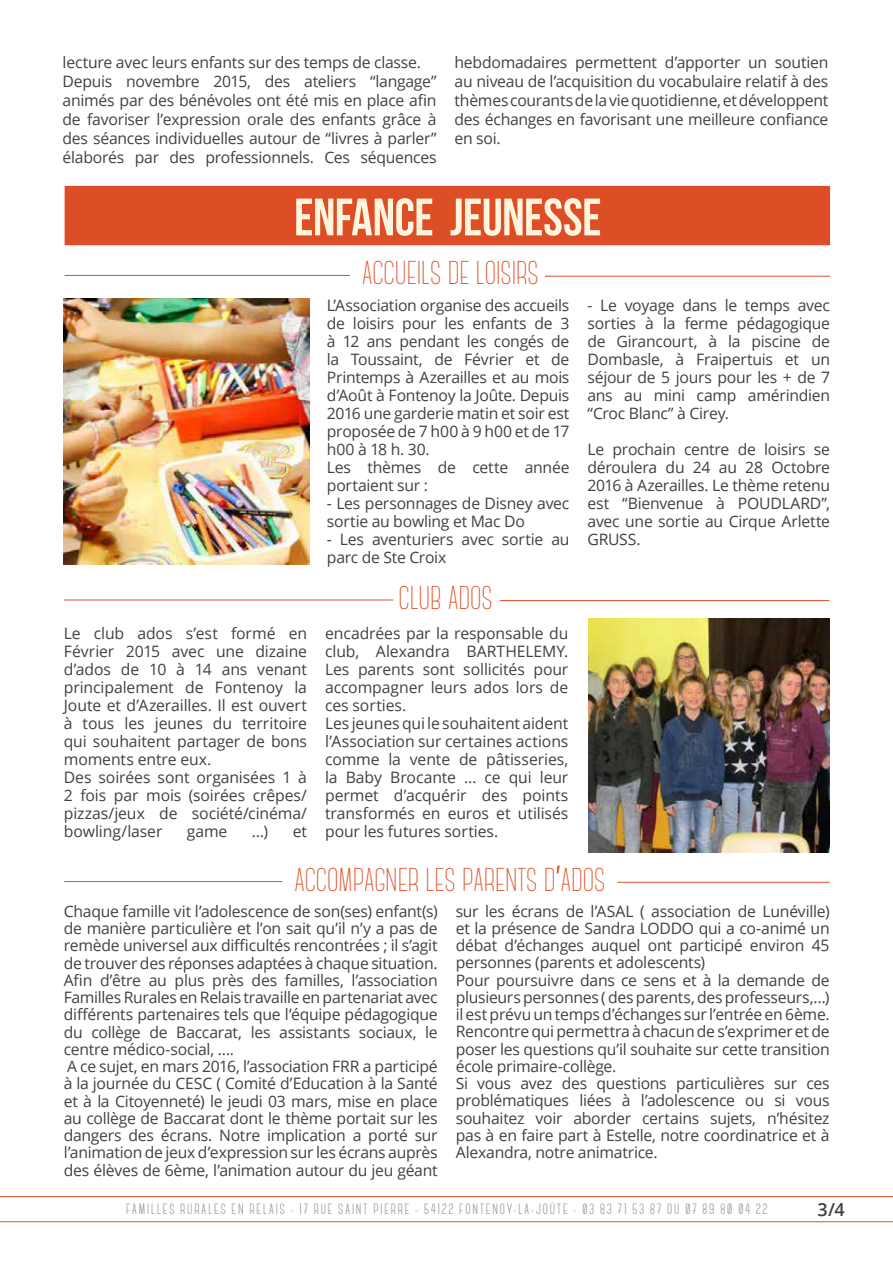
<style>
.page{position:relative;width:893px;height:1263px;background:#fff}
.page>*{position:absolute;margin:0;border:0;box-sizing:border-box;transform-origin:0 0}
.t1{font:52.5px "Bebas Neue";letter-spacing:-.01em;color:#fff5dd}
.t2{font:300 33px "Canter";color:#de4e26}
.t3{font:600 18px "Open Sans";color:#414042}
.t4{font:15.75px/18px "Open Sans";letter-spacing:-.015em;color:#414042}
.t5{font:15px "Canter Outline";letter-spacing:.11em;color:#7e8082;scale:1.08 1}
.s1{font-family:"Agency FB";font-weight:400}
</style>
<div class="page">
<svg style="left:0;top:1196px;width:893px;height:26px"></svg>
<hr style="left:545px;top:276px;width:285px;height:1px;background:#de4e26">
<hr style="left:65px;top:275px;width:285px;height:1px;background:#de4e26">
<div style="left:65px;top:186px;width:765px;height:59px;background:#de4e26"></div>
<img style="left:64px;top:299px;width:246px;height:265px">
<hr style="left:500px;top:600px;width:329px;height:1px;background:#de4e26">
<hr style="left:64px;top:600px;width:329px;height:1px;background:#de4e26">
<img style="left:589px;top:619px;width:240px;height:233px">
<hr style="left:617px;top:882px;width:213px;height:1px;background:#de4e26">
<hr style="left:64px;top:881px;width:218px;height:1px;background:#de4e26">
<p class="t4" style="left:63px;top:53px;width:375px;line-height:18.9px">lecture avec leurs enfants sur des temps de classe.<br>Depuis novembre 2015, des ateliers “langage” animés par des bénévoles ont été mis en place afin de favoriser l’expression orale des enfants grâce à des séances individuelles autour de “livres à parler” élaborés par des professionnels. Ces séquences</p>
<p class="t4" style="left:454px;top:53px;width:375px;line-height:18.9px;text-align:justify">hebdomadaires permettent d’apporter un soutien au niveau de l’acquisition du vocabulaire relatif à des thèmes courants de la vie quotidienne, et développent des échanges en favorisant une meilleure confiance en soi.</p>
<h1 class="t1" style="left:294px;top:188px;width:309px">ENFANCE JEUNESSE</h1>
<p class="t4" style="left:64px;top:623px;width:245px">Le club ados s’est formé en<br>Février 2015 avec une dizaine d’ados de 10 à 14 ans venant principalement de Fontenoy la<br>Joute et d’Azerailles. Il est ouvert à tous les jeunes du territoire qui souhaitent partager de bons moments entre eux.<br>Des soirées sont organisées 1 à<br>2 fois par mois (soirées crêpes/ pizzas/jeux de société/cinéma/ bowling/laser</p>
<p class="t4" style="left:187px;top:821px;width:42px">game</p>
<p class="t4" style="left:252px;top:821px;width:18px">…)</p>
<p class="t4" style="left:293px;top:821px;width:16px">et</p>
<h2 class="t2" style="left:362px;top:257px;width:143px">ACCUEILS DE LOISIRS</h2>
<p class="t4" style="left:327px;top:296px;width:244px">L’Association organise des accueils de loisirs pour les enfants de 3 à 12 ans pendant les congés de la Toussaint, de Février et de<br>Printemps à Azerailles et au mois d’Août à Fontenoy la Joûte. Depuis<br>2016 une garderie matin et soir est proposée de 7 h00 à 9 h00 et de 17 h00 à 18 h. 30.<br>Les thèmes de cette année portaient sur :</p>
<p class="t4" style="left:327px;top:494px;width:244px">- Les personnages de Disney avec sortie au bowling et Mac Do</p>
<p class="t4" style="left:327px;top:530px;width:244px">- Les aventuriers avec sortie au parc de Ste Croix</p>
<h2 class="t2" style="left:398px;top:583px;width:93px">CLUB ADOS</h2>
<p class="t4" style="left:325px;top:624px;width:245px">encadrées par la responsable du club, Alexandra BARTHELEMY.<br>Les parents sont sollicités pour accompagner leurs ados lors de ces sorties.<br>Les jeunes qui le souhaitent aident l’Association sur certaines actions comme la vente de pâtisseries, la Baby Brocante … ce qui leur permet d’acquérir des points transformés en euros et utilisés pour les futures sorties.</p>
<p class="t4" style="left:587px;top:296px;width:244px;text-align:justify">- Le voyage dans le temps avec sorties à la ferme pédagogique de Girancourt, à la piscine de Dombasle, à Fraipertuis et un séjour de 5 jours pour les + de 7 ans au mini camp amérindien “Croc Blanc” à Cirey.</p>
<p class="t4" style="left:587px;top:440px;width:244px;text-align:justify">Le prochain centre de loisirs se déroulera du 24 au 28 Octobre 2016 à Azerailles. Le thème retenu est “Bienvenue à POUDLARD”, avec une sortie au Cirque Arlette GRUSS.</p>
<h2 class="t2" style="left:294px;top:864px;width:310px">ACCOMPAGNER LES PARENTS D<span class="s1">’</span>ADOS</h2>
<p class="t4" style="left:64px;top:902px;width:375px;line-height:17.2px">Chaque famille vit l’adolescence de son(ses) enfant(s) de manière particulière et l’on sait qu’il n’y a pas de remède universel aux difficultés rencontrées ; il s’agit de trouver des réponses adaptées à chaque situation.<br>Afin d’être au plus près des familles, l’association Familles Rurales en Relais travaille en partenariat avec différents partenaires tels que l’équipe pédagogique du collège de Baccarat, les assistants sociaux, le centre médico-social, ….<br>A ce sujet, en mars 2016, l’association FRR a participé à la journée du CESC ( Comité d’Education à la Santé et à la Citoyenneté) le jeudi 03 mars, mise en place au collège de Baccarat dont le thème portait sur les dangers des écrans. Notre implication a porté sur l’animation de jeux d’expression sur les écrans auprès des élèves de 6ème, l’animation autour du jeu géant</p>
<p class="t4" style="left:456px;top:902px;width:375px;line-height:17.2px">sur les écrans de l’ASAL ( association de Lunéville) et la présence de Sandra LODDO qui a co-animé un débat d’échanges auquel ont participé environ 45 personnes (parents et adolescents)<br>Pour poursuivre dans ce sens et à la demande de plusieurs personnes ( des parents, des professeurs,…) il est prévu un temps d’échanges sur l’entrée en 6ème.<br>Rencontre qui permettra à chacun de s’exprimer et de poser les questions qu’il souhaite sur cette transition école primaire-collège.<br>Si vous avez des questions particulières sur ces problématiques liées à l’adolescence ou si vous souhaitez voir aborder certains sujets, n’hésitez pas à en faire part à Estelle, notre coordinatrice et à Alexandra, notre animatrice.</p>
<p class="t5" style="left:126px;top:1202px;width:596px">FAMILLES RURALES EN RELAIS - 17 RUE SAINT PIERRE - 54122 FONTENOY-LA-JOÛTE - 03 83 71 53 87 OU 07 89 80 04 22</p>
<p class="t3" style="left:817px;top:1197px;width:29px">3/4</p>
</div>
